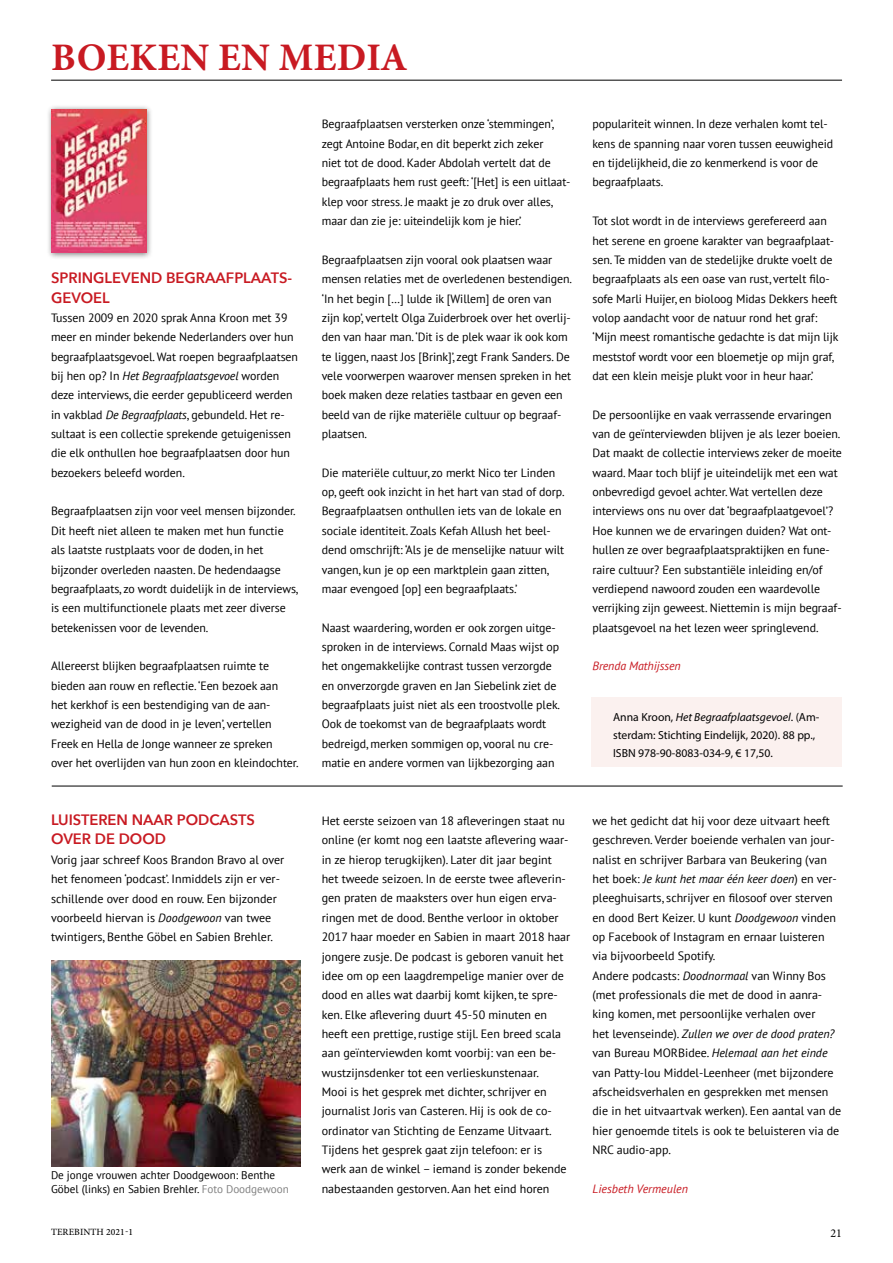
<style>
.page{position:relative;width:893px;height:1263px;background:#fff}
.page>*{position:absolute;margin:0;border:0;box-sizing:border-box;transform-origin:0 0}
.t1{font:700 39px "Minion Pro";letter-spacing:.01em;color:#c81a22}
.t2{font:600 15px/19.4px "Avenir Next";color:#c81a22}
.t3{font:12px/19.4px "PT Sans";letter-spacing:-.005em;color:#000}
.t4{font:italic 12px "PT Sans";letter-spacing:-.005em;color:#c81a22}
.t5{font:12px "Minion Pro";color:#000}
.t6{font:11.7px/18px "Myriad Pro";color:#000}
.t7{font:11.25px/13.5px "PT Sans";color:#000}
.t8{font:500 9.6px "Minion Pro";letter-spacing:.01em;color:#000}
.s1{font-style:italic}
.s2{color:#818181}
</style>
<div class="page">
<hr style="left:51px;top:80px;width:791px;height:1px;background:#000">
<hr style="left:52px;top:786px;width:791px;height:1px;background:#000">
<div style="left:591px;top:698px;width:251px;height:69px;background:#fbf1ef"></div>
<div style="left:46px;top:104px;width:108px;height:156px;background:#000;opacity:.5"></div>
<img style="left:51px;top:109px;width:95px;height:144px">
<img style="left:51px;top:960px;width:249px;height:207px">
<h1 class="t1" style="left:51px;top:30px;width:358px">BOEKEN EN MEDIA</h1>
<p class="t2" style="left:51px;top:268px;width:243px">SPRINGLEVEND BEGRAAFPLAATS-<br>GEVOEL</p>
<p class="t3" style="left:51px;top:308px;width:249px">Tussen 2009 en 2020 sprak Anna Kroon met 39 meer en minder bekende Nederlanders over hun begraafplaatsgevoel. Wat roepen begraafplaatsen bij hen op? In <span class="s1">Het Begraafplaatsgevoel</span> worden deze interviews, die eerder gepubliceerd werden in vakblad <span class="s1">De Begraafplaats</span>, gebundeld. Het re&shy;sultaat is een collectie sprekende getuigenissen die elk onthullen hoe begraafplaatsen door hun bezoekers beleefd worden.</p>
<p class="t3" style="left:51px;top:501px;width:249px">Begraafplaatsen zijn voor veel mensen bijzonder.<br>Dit heeft niet alleen te maken met hun functie als laatste rustplaats voor de doden, in het bijzonder overleden naasten. De hedendaagse begraafplaats, zo wordt duidelijk in de interviews, is een multifunctionele plaats met zeer diverse betekenissen voor de levenden.</p>
<p class="t3" style="left:51px;top:656px;width:249px">Allereerst blijken begraafplaatsen ruimte te bieden aan rouw en reflectie. ‘Een bezoek aan<br>het kerkhof is een bestendiging van de aan&shy;wezigheid van de dood in je leven’, vertellen Freek en Hella de Jonge wanneer ze spreken<br>over het overlijden van hun zoon en kleindochter.</p>
<p class="t3" style="left:322px;top:114px;width:250px">Begraafplaatsen versterken onze ‘stemmingen’, zegt Antoine Bodar, en dit beperkt zich zeker<br>niet tot de dood. Kader Abdolah vertelt dat de begraafplaats hem rust geeft: ‘[Het] is een uitlaat&shy;klep voor stress. Je maakt je zo druk over alles, maar dan zie je: uiteindelijk kom je hier.’</p>
<p class="t3" style="left:322px;top:250px;width:252px">Begraafplaatsen zijn vooral ook plaatsen waar mensen relaties met de overledenen bestendigen. ‘In het begin […] lulde ik [Willem] de oren van zijn kop’, vertelt Olga Zuiderbroek over het overlij&shy;den van haar man. ‘Dit is de plek waar ik ook kom te liggen, naast Jos [Brink]’, zegt Frank Sanders. De vele voorwerpen waarover mensen spreken in het boek maken deze relaties tastbaar en geven een beeld van de rijke materiële cultuur op begraaf&shy;plaatsen.</p>
<p class="t3" style="left:322px;top:463px;width:244px">Die materiële cultuur, zo merkt Nico ter Linden op, geeft ook inzicht in het hart van stad of dorp.<br>Begraafplaatsen onthullen iets van de lokale en sociale identiteit. Zoals Kefah Allush het beel&shy;dend omschrijft: ‘Als je de menselijke natuur wilt vangen, kun je op een marktplein gaan zitten, maar evengoed [op] een begraafplaats.’</p>
<p class="t3" style="left:322px;top:617px;width:240px">Naast waardering, worden er ook zorgen uitge&shy;sproken in de interviews. Cornald Maas wijst op het ongemakkelijke contrast tussen verzorgde en onverzorgde graven en Jan Siebelink ziet de begraafplaats juist niet als een troostvolle plek.<br>Ook de toekomst van de begraafplaats wordt bedreigd, merken sommigen op, vooral nu cre&shy;matie en andere vormen van lijkbezorging aan</p>
<p class="t3" style="left:592px;top:114px;width:242px">populariteit winnen. In deze verhalen komt tel&shy;kens de spanning naar voren tussen eeuwigheid en tijdelijkheid, die zo kenmerkend is voor de begraafplaats.</p>
<p class="t3" style="left:592px;top:211px;width:248px">Tot slot wordt in de interviews gerefereerd aan het serene en groene karakter van begraafplaat&shy;sen. Te midden van de stedelijke drukte voelt de begraafplaats als een oase van rust, vertelt filo&shy;sofe Marli Huijer, en bioloog Midas Dekkers heeft volop aandacht voor de natuur rond het graf: ‘Mijn meest romantische gedachte is dat mijn lijk meststof wordt voor een bloemetje op mijn graf, dat een klein meisje plukt voor in heur haar.’</p>
<p class="t3" style="left:592px;top:404px;width:251px">De persoonlijke en vaak verrassende ervaringen van de geïnterviewden blijven je als lezer boeien.<br>Dat maakt de collectie interviews zeker de moeite waard. Maar toch blijf je uiteindelijk met een wat onbevredigd gevoel achter. Wat vertellen deze interviews ons nu over dat ‘begraafplaatgevoel’?<br>Hoe kunnen we de ervaringen duiden? Wat ont&shy;hullen ze over begraafplaatspraktijken en fune&shy;raire cultuur? Een substantiële inleiding en/of verdiepend nawoord zouden een waardevolle verrijking zijn geweest. Niettemin is mijn begraaf&shy;plaatsgevoel na het lezen weer springlevend.</p>
<p class="t4" style="left:592px;top:658px;width:90px">Brenda Mathijssen</p>
<p class="t6" style="left:613px;top:708px;width:208px">Anna Kroon, <span class="s1">Het Begraafplaatsgevoel</span>. (Am&shy;sterdam: Stichting Eindelijk, 2020). 88 pp.,<br>ISBN 978-90-8083-034-9, € 17,50.</p>
<p class="t2" style="left:51px;top:810px;width:205px">LUISTEREN NAAR PODCASTS<br>OVER DE DOOD</p>
<p class="t3" style="left:51px;top:850px;width:235px">Vorig jaar schreef Koos Brandon Bravo al over het fenomeen ‘podcast’. Inmiddels zijn er ver&shy;schillende over dood en rouw. Een bijzonder voorbeeld hiervan is <span class="s1">Doodgewoon</span> van twee twintigers, Benthe Göbel en Sabien Brehler.</p>
<p class="t7" style="left:51px;top:1168px;width:239px">De jonge vrouwen achter Doodgewoon: Benthe<br>Göbel (links) en Sabien Brehler. <span class="s2">Foto Doodgewoon</span></p>
<p class="t3" style="left:322px;top:811px;width:250px">Het eerste seizoen van 18 afleveringen staat nu online (er komt nog een laatste aflevering waar&shy;in ze hierop terugkijken). Later dit jaar begint het tweede seizoen. In de eerste twee afleverin&shy;gen praten de maaksters over hun eigen erva&shy;ringen met de dood. Benthe verloor in oktober 2017 haar moeder en Sabien in maart 2018 haar jongere zusje. De podcast is geboren vanuit het idee om op een laagdrempelige manier over de dood en alles wat daarbij komt kijken, te spre&shy;ken. Elke aflevering duurt 45-50 minuten en heeft een prettige, rustige stijl. Een breed scala aan geïnterviewden komt voorbij: van een be&shy;wustzijnsdenker tot een verlieskunstenaar.<br>Mooi is het gesprek met dichter, schrijver en journalist Joris van Casteren. Hij is ook de co&shy;ördinator van Stichting de Eenzame Uitvaart.<br>Tijdens het gesprek gaat zijn telefoon: er is<br>werk aan de winkel – iemand is zonder bekende nabestaanden gestorven. Aan het eind horen</p>
<p class="t3" style="left:592px;top:811px;width:250px">we het gedicht dat hij voor deze uitvaart heeft geschreven. Verder boeiende verhalen van jour&shy;nalist en schrijver Barbara van Beukering (van het boek: <span class="s1">Je kunt het maar één keer doen</span>) en ver&shy;pleeghuisarts, schrijver en filosoof over sterven en dood Bert Keizer. U kunt <span class="s1">Doodgewoon</span> vinden op Facebook of Instagram en ernaar luisteren via bijvoorbeeld Spotify.<br>Andere podcasts: <span class="s1">Doodnormaal</span> van Winny Bos (met professionals die met de dood in aanra&shy;king komen, met persoonlijke verhalen over<br>het levenseinde). <span class="s1">Zullen we over de dood praten? </span>van Bureau MORBidee. <span class="s1">Helemaal aan het einde </span>van Patty-lou Middel-Leenheer (met bijzondere afscheidsverhalen en gesprekken met mensen die in het uitvaartvak werken). Een aantal van de hier genoemde titels is ook te beluisteren via de NRC audio-app.</p>
<p class="t4" style="left:592px;top:1181px;width:97px">Liesbeth Vermeulen</p>
<p class="t8" style="left:51px;top:1225px;width:83px">TEREBINTH 2021-1</p>
<p class="t5" style="left:830px;top:1225px;width:13px">21</p>
</div>
